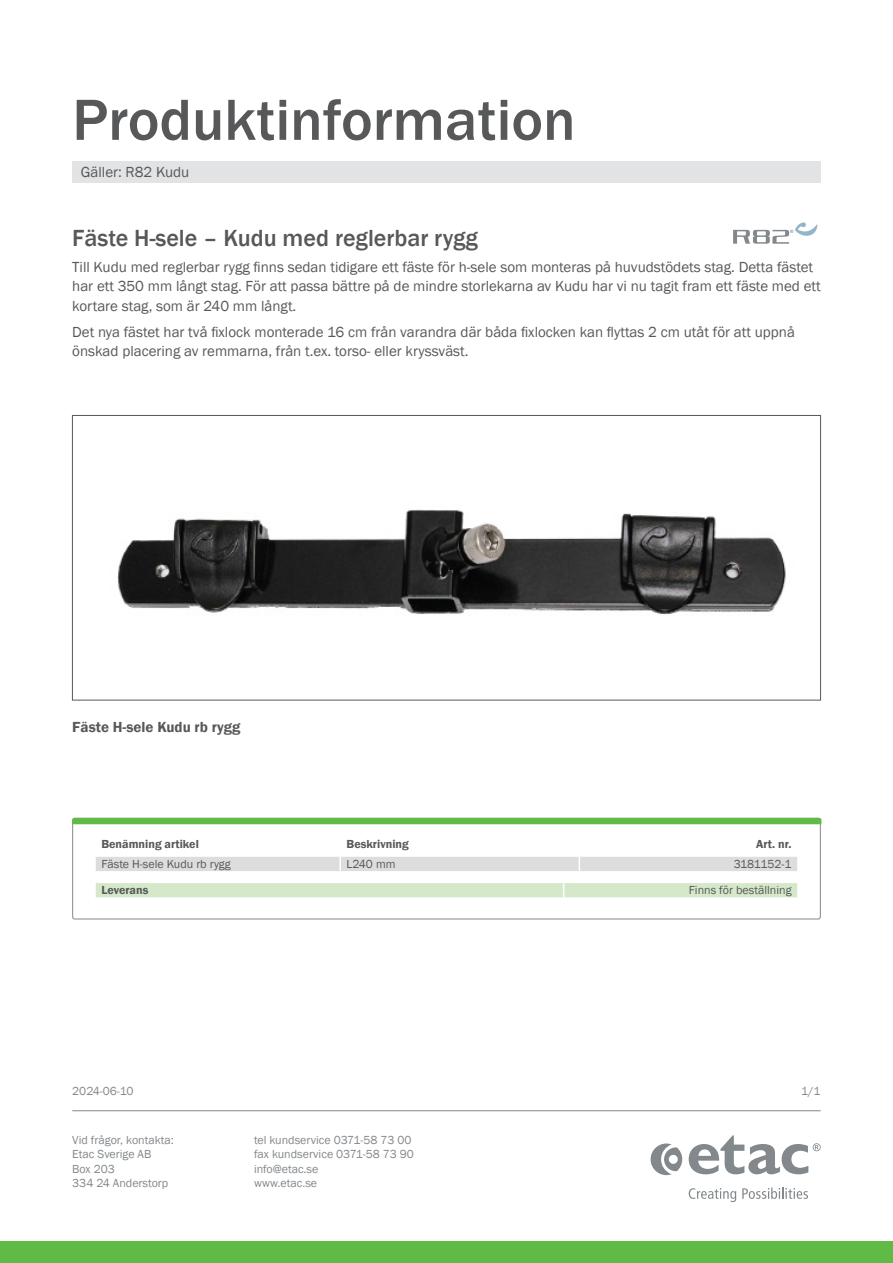
<style>
.page{position:relative;width:893px;height:1263px;background:#fff}
.page>*{position:absolute;margin:0;border:0;box-sizing:border-box;transform-origin:0 0}
._3__Header_-_Intro__toc{font:500 60px "Franklin Gothic";color:#57585a}
._4__Header_-_Basic_body{font:500 24px "Franklin Gothic";color:#57585a}
._4__Body_-_basic_body{font:15px/19.5px "Franklin Gothic";color:#57585a}
._4__Body_-_basic_body-2{font:600 15px "Franklin Gothic";color:#57585a}
.t1{font:12px/14.2px "Franklin Gothic";color:#83888c}
._6__Body_-_Facts{font:12px "Franklin Gothic";color:#57585a}
._6__Header_-_Facts{font:600 12px "Franklin Gothic";color:#57585a}
</style>
<div class="page">
<hr style="left:72px;top:1110px;width:749px;height:1px;background:#83888c">
<div style="left:0;top:1242px;width:893px;height:21px;background:#60bb46"></div>
<svg style="left:733px;top:222px;width:84px;height:22px"></svg>
<div style="left:72px;top:161px;width:749px;height:21px;background:#e1e3e4"></div>
<img style="left:117px;top:510px;width:669px;height:105px">
<div style="left:96px;top:857px;width:701px;height:14px;background:#dbdddf"></div>
<div style="left:95px;top:883px;width:703px;height:14px;background:#d5e9ca"></div>
<div style="left:72px;top:818px;width:749px;height:101px;border:1px solid #83888c;border-radius:2px"></div>
<div style="left:72px;top:818px;width:749px;height:6px;background:#60bb46"></div>
<svg style="left:689px;top:1135px;width:132px;height:39px"></svg>
<svg style="left:651px;top:1143px;width:31px;height:32px"></svg>
<svg style="left:689px;top:1188px;width:47px;height:14px"></svg>
<svg style="left:742px;top:1187px;width:66px;height:12px"></svg>
<p class="_3__Header_-_Intro__toc" style="left:72px;top:83px;width:505px">Produktinformation</p>
<p class="_4__Body_-_basic_body" style="left:81px;top:163px;width:110px">Gäller: R82 Kudu</p>
<p class="_4__Header_-_Basic_body" style="left:72px;top:223px;width:407px">Fäste H-sele – Kudu med reglerbar rygg</p>
<p class="_4__Body_-_basic_body" style="left:72px;top:257px;width:750px">Till Kudu med reglerbar rygg finns sedan tidigare ett fäste för h-sele som monteras på huvudstödets stag. Detta fästet har ett 350 mm långt stag. För att passa bättre på de mindre storlekarna av Kudu har vi nu tagit fram ett fäste med ett kortare stag, som är 240 mm långt.</p>
<p class="_4__Body_-_basic_body" style="left:72px;top:322px;width:724px">Det nya fästet har två fixlock monterade 16 cm från varandra där båda fixlocken kan flyttas 2 cm utåt för att uppnå önskad placering av remmarna, från t.ex. torso- eller kryssväst.</p>
<p class="_4__Body_-_basic_body-2" style="left:72px;top:718px;width:170px">Fäste H-sele Kudu rb rygg</p>
<p class="_6__Header_-_Facts" style="left:101px;top:837px;width:99px">Benämning artikel</p>
<p class="_6__Header_-_Facts" style="left:347px;top:837px;width:64px">Beskrivning</p>
<p class="_6__Header_-_Facts" style="left:756px;top:837px;width:37px">Art. nr.</p>
<p class="_6__Body_-_Facts" style="left:101px;top:857px;width:131px">Fäste H-sele Kudu rb rygg</p>
<p class="_6__Body_-_Facts" style="left:347px;top:857px;width:50px">L240 mm</p>
<p class="_6__Body_-_Facts" style="left:734px;top:857px;width:59px">3181152-1</p>
<p class="_6__Header_-_Facts" style="left:101px;top:883px;width:48px">Leverans</p>
<p class="_6__Body_-_Facts" style="left:689px;top:883px;width:104px">Finns för beställning</p>
<p class="t1" style="left:72px;top:1084px;width:63px">2024-06-10</p>
<p class="t1" style="left:801px;top:1084px;width:21px">1/1</p>
<p class="t1" style="left:72px;top:1133px;width:103px">Vid frågor, kontakta:<br>Etac Sverige AB<br>Box 203<br>334 24 Anderstorp</p>
<p class="t1" style="left:254px;top:1133px;width:161px">tel kundservice 0371-58 73 00 fax kundservice 0371-58 73 90 info@etac.se<br>www.etac.se</p>
</div>
